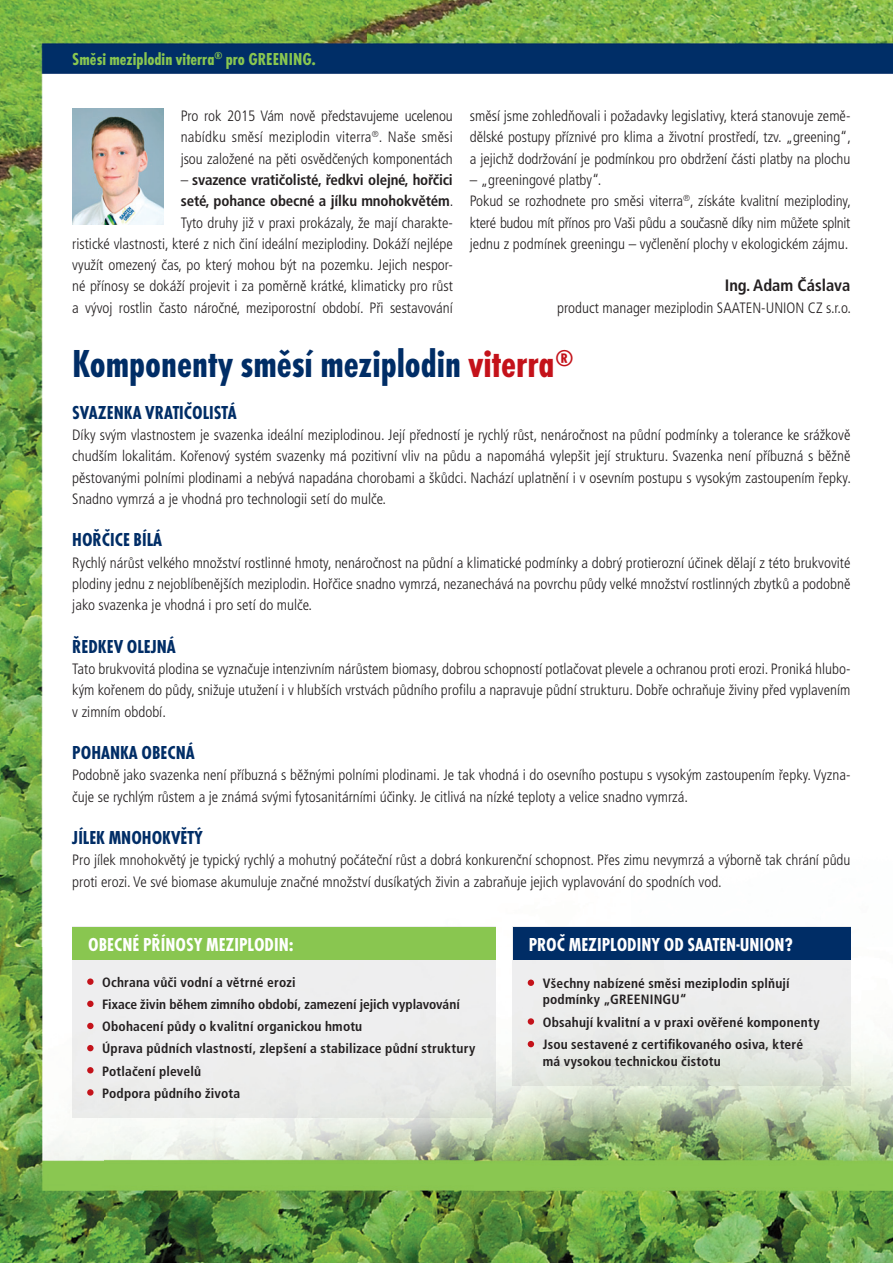
<style>
.page{position:relative;width:893px;height:1263px;background:#fff}
.page>*{position:absolute;margin:0;border:0;box-sizing:border-box;transform-origin:0 0}
.t1{font:700 condensed 40.5px "Futura TEE";color:#002d66}
.t2{font:700 condensed 19.5px "Futura TEE";color:#002d66}
.t3{font:700 condensed 19.5px "Futura TEE";color:#fff}
.t4{font:700 condensed 18px "Futura TEE";color:#89c650}
.t5{font:700 condensed 16.5px "Frutiger CE";color:#231f20}
.t6{font:300 condensed 15px/21.3px "Frutiger CE";color:#231f20;text-align:justify}
.t7{font:700 condensed 13.5px/22.2px "Frutiger CE";letter-spacing:.015em;color:#231f20}
.s1{font-weight:700}
.s2{color:#c4121a}
</style>
<div class="page">
<img style="left:0;top:0;width:893px;height:947px">
<img style="left:0;top:947px;width:104px;height:316px">
<img style="left:474px;top:947px;width:52px;height:316px">
<img style="left:842px;top:947px;width:51px;height:316px">
<img style="left:526px;top:1085px;width:316px;height:178px">
<img style="left:104px;top:1117px;width:370px;height:146px">
<div style="left:72px;top:960px;width:424px;height:157px;background:#eee"></div>
<img style="left:513px;top:960px;width:337px;height:125px">
<div style="left:72px;top:927px;width:424px;height:33px;background:#89c650"></div>
<div style="left:513px;top:927px;width:337px;height:33px;background:#002d66"></div>
<div style="left:87px;top:978px;width:7px;height:7px;background:#c4121a;border-radius:50%"></div>
<div style="left:87px;top:1001px;width:7px;height:6px;background:#c4121a;border-radius:50%"></div>
<div style="left:87px;top:1023px;width:7px;height:6px;background:#c4121a;border-radius:50%"></div>
<div style="left:87px;top:1045px;width:7px;height:6px;background:#c4121a;border-radius:50%"></div>
<div style="left:87px;top:1067px;width:7px;height:6px;background:#c4121a;border-radius:50%"></div>
<svg style="left:87px;top:1089px;width:7px;height:7px"></svg>
<div style="left:528px;top:979px;width:6px;height:7px;background:#c4121a;border-radius:50%"></div>
<div style="left:528px;top:1018px;width:6px;height:7px;background:#c4121a;border-radius:50%"></div>
<svg style="left:528px;top:1041px;width:6px;height:6px"></svg>
<img style="left:72px;top:108px;width:92px;height:117px">
<p class="t4" style="left:72px;top:52px;width:245px">Směsi meziplodin viterra<sup>®</sup> pro GREENING.</p>
<p class="t6" style="left:181px;top:107px;width:274px">Pro rok 2015 Vám nově představujeme ucelenou nabídku směsí meziplodin viterra<sup>®</sup>. Naše směsi jsou založené na pěti osvědčených komponentách</p>
<p class="t6" style="left:72px;top:170px;width:383px;text-align:right">– <span class="s1">svazence vratičolisté, ředkvi olejné, hořčici<br>seté, pohance obecné a jílku mnohokvětém</span>.<br>Tyto druhy již v praxi prokázaly, že mají charakte-<br>ristické vlastnosti, které z nich činí ideální meziplodiny. Dokáží nejlépe využít omezený čas, po který mohou být na pozemku. Jejich nespor&shy;né přínosy se dokáží projevit i za poměrně krátké, klimaticky pro růst a vývoj rostlin často náročné, meziporostní období. Při sestavování</p>
<p class="t6" style="left:470px;top:107px;width:383px">směsí jsme zohledňovali i požadavky legislativy, která stanovuje země&shy;dělské postupy příznivé pro klima a životní prostředí, tzv. „greening“, a jejichž dodržování je podmínkou pro obdržení části platby na plochu</p>
<p class="t6" style="left:470px;top:170px;width:383px;text-align:left">– „greeningové platby“.<br>Pokud se rozhodnete pro směsi viterra<sup>®</sup>, získáte kvalitní meziplodiny, které budou mít přínos pro Vaši půdu a současně díky nim můžete splnit jednu z podmínek greeningu – vyčlenění plochy v ekologickém zájmu.</p>
<p class="t5" style="left:725px;top:279px;width:127px">Ing. Adam Čáslava</p>
<p class="t6" style="left:557px;top:298px;width:295px">product manager meziplodin SAATEN-UNION CZ s.r.o.</p>
<h1 class="t1" style="left:72px;top:348px;width:503px">Komponenty směsí meziplodin <span class="s2">viterra</span><sup>®</sup></h1>
<h2 class="t2" style="left:72px;top:405px;width:166px">SVAZENKA VRATIČOLISTÁ</h2>
<p class="t6" style="left:72px;top:425px;width:780px">Díky svým vlastnostem je svazenka ideální meziplodinou. Její předností je rychlý růst, nenáročnost na půdní podmínky a tolerance ke srážkově chudším lokalitám. Kořenový systém svazenky má pozitivní vliv na půdu a napomáhá vylepšit její strukturu. Svazenka není příbuzná s běžně pěstovanými polními plodinami a nebývá napadána chorobami a škůdci. Nachází uplatnění i v osevním postupu s vysokým zastoupením řepky.<br>Snadno vymrzá a je vhodná pro technologii setí do mulče.</p>
<h2 class="t2" style="left:72px;top:532px;width:91px">HOŘČICE BÍLÁ</h2>
<p class="t6" style="left:72px;top:553px;width:780px">Rychlý nárůst velkého množství rostlinné hmoty, nenáročnost na půdní a klimatické podmínky a dobrý protierozní účinek dělají z této brukvovité plodiny jednu z nejoblíbenějších meziplodin. Hořčice snadno vymrzá, nezanechává na povrchu půdy velké množství rostlinných zbytků a podobně jako svazenka je vhodná i pro setí do mulče.</p>
<h2 class="t2" style="left:72px;top:639px;width:105px">ŘEDKEV OLEJNÁ</h2>
<p class="t6" style="left:72px;top:659px;width:780px">Tato brukvovitá plodina se vyznačuje intenzivním nárůstem biomasy, dobrou schopností potlačovat plevele a ochranou proti erozi. Proniká hlubo&shy;kým kořenem do půdy, snižuje utužení i v hlubších vrstvách půdního profilu a napravuje půdní strukturu. Dobře ochraňuje živiny před vyplavením v zimním období.</p>
<h2 class="t2" style="left:72px;top:745px;width:124px">POHANKA OBECNÁ</h2>
<p class="t6" style="left:72px;top:766px;width:780px">Podobně jako svazenka není příbuzná s běžnými polními plodinami. Je tak vhodná i do osevního postupu s vysokým zastoupením řepky. Vyzna&shy;čuje se rychlým růstem a je známá svými fytosanitárními účinky. Je citlivá na nízké teploty a velice snadno vymrzá.</p>
<h2 class="t2" style="left:72px;top:830px;width:132px">JÍLEK MNOHOKVĚTÝ</h2>
<p class="t6" style="left:72px;top:851px;width:780px">Pro jílek mnohokvětý je typický rychlý a mohutný počáteční růst a dobrá konkurenční schopnost. Přes zimu nevymrzá a výborně tak chrání půdu proti erozi. Ve své biomase akumuluje značné množství dusíkatých živin a zabraňuje jejich vyplavování do spodních vod.</p>
<h2 class="t3" style="left:88px;top:936px;width:207px">OBECNÉ PŘÍNOSY MEZIPLODIN:</h2>
<h2 class="t3" style="left:529px;top:936px;width:266px">PROČ MEZIPLODINY OD SAATEN-UNION?</h2>
<p class="t7" style="left:102px;top:972px;width:375px">Ochrana vůči vodní a větrné erozi<br>Fixace živin během zimního období, zamezení jejich vyplavování Obohacení půdy o kvalitní organickou hmotu<br>Úprava půdních vlastností, zlepšení a stabilizace půdní struktury Potlačení plevelů<br>Podpora půdního života</p>
<p class="t7" style="left:543px;top:976px;width:248px;line-height:16.2px">Všechny nabízené směsi meziplodin splňují podmínky „GREENINGU“</p>
<p class="t7" style="left:543px;top:1012px;width:278px;line-height:22.6px">Obsahují kvalitní a v praxi ověřené komponenty<br>Jsou sestavené z certifikovaného osiva, které</p>
<p class="t7" style="left:543px;top:1051px;width:180px">má vysokou technickou čistotu</p>
</div>
